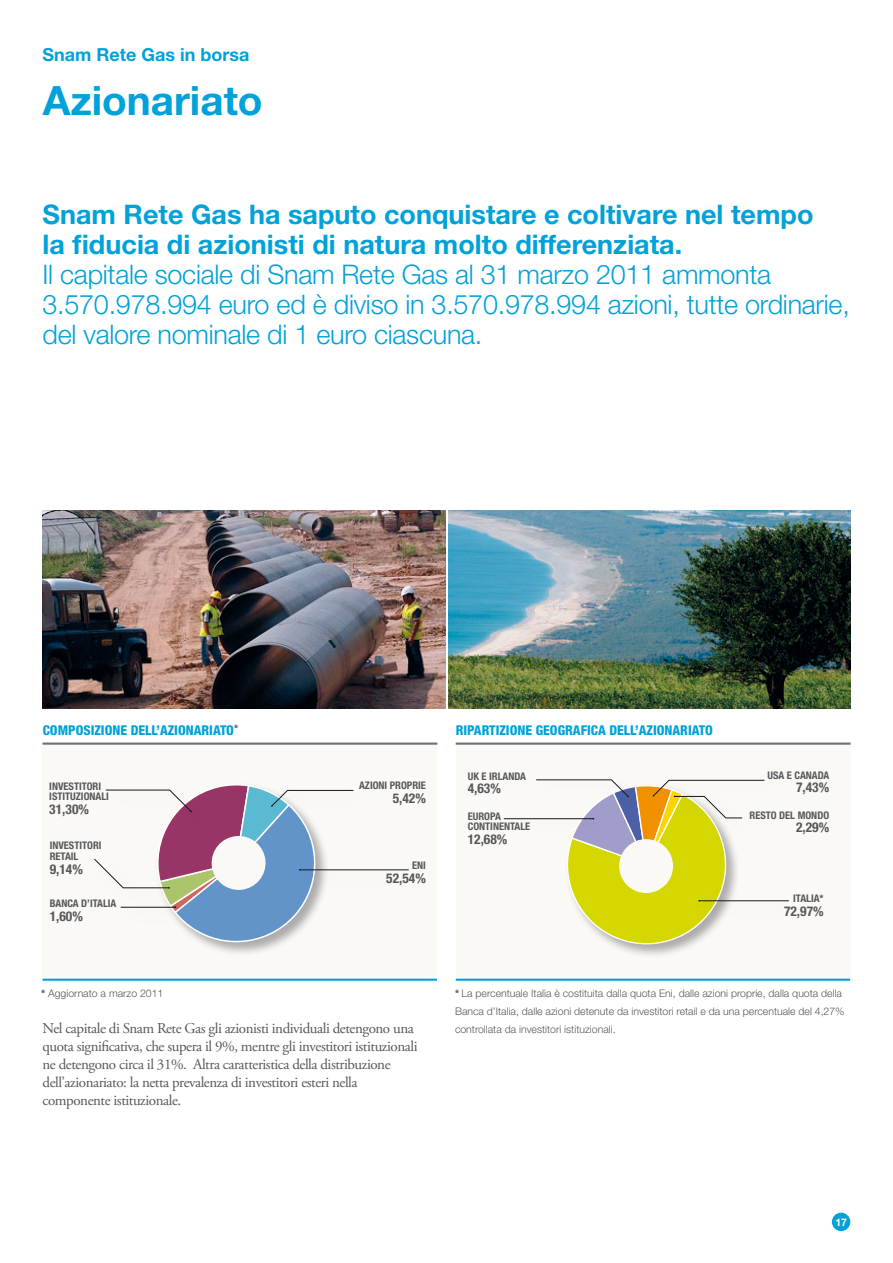
<style>
.page{position:relative;width:893px;height:1263px;background:#fff}
.page>*{position:absolute;margin:0;border:0;box-sizing:border-box;transform-origin:0 0}
.t1{font:700 40.5px "Helvetica Neue";color:#00a2d9}
.t2{font:300 27px/30px "Helvetica Neue";letter-spacing:-.01em;color:#00a2d9}
.t3{font:700 27px/30px "Helvetica Neue";color:#00a2d9}
.t4{font:700 18px "Helvetica Neue";color:#00a2d9}
.t5{font:15px/18px "Adobe Garamond Pro";letter-spacing:-.03em;color:#58585a}
.t6{font:800 condensed 13.5px "Helvetica Neue LT Std";color:#00a2d9}
.t7{font:700 condensed 13.5px "Helvetica Neue LT Std";color:#58585a}
.t8{font:300 10.5px/18px "Helvetica Neue";color:#58585a}
.t9{font:700 condensed 10.5px/10.5px "Helvetica Neue LT Std";color:#58585a}
.t10{font:700 10.5px "Helvetica Neue";color:#fff}
.s1{font-family:"Helvetica Neue LT Std";font-weight:700;font-stretch:condensed}
</style>
<div class="page">
<div style="left:832px;top:1213px;width:18px;height:18px;background:#00a2d9;border-radius:50%"></div>
<div style="left:43px;top:743px;width:394px;height:237px;background:#faf9f6"></div>
<div style="left:155px;top:782px;width:174px;height:174px;background:#1a171c;opacity:.35"></div>
<div style="left:456px;top:743px;width:395px;height:237px;background:#faf9f6"></div>
<hr style="left:456px;top:979px;width:394px;height:2px;background:#00a2d9">
<hr style="left:456px;top:742px;width:395px;height:3px;background:#707173">
<img style="left:43px;top:511px;width:403px;height:198px">
<img style="left:449px;top:511px;width:401px;height:198px">
<hr style="left:43px;top:979px;width:394px;height:2px;background:#00a2d9">
<hr style="left:43px;top:742px;width:394px;height:3px;background:#707173">
<div style="left:266px;top:782px;width:102px;height:42px;background:#faf9f6"></div>
<hr style="left:300px;top:869px;width:108px;height:1px;background:#1a171c">
<div style="left:103px;top:782px;width:106px;height:48px;background:#faf9f6"></div>
<svg style="left:94px;top:783px;width:259px;height:167px"></svg>
<hr style="left:504px;top:818px;width:89px;height:1px;background:#1a171c">
<hr style="left:699px;top:900px;width:89px;height:1px;background:#1a171c">
<svg style="left:536px;top:779px;width:228px;height:176px"></svg>
<p class="t4" style="left:43px;top:43px;width:208px">Snam Rete Gas in borsa</p>
<h1 class="t1" style="left:43px;top:75px;width:221px">Azionariato</h1>
<h2 class="t3" style="left:43px;top:199px;width:772px">Snam Rete Gas ha saputo conquistare e coltivare nel tempo la fiducia di azionisti di natura molto differenziata.</h2>
<h2 class="t2" style="left:43px;top:259px;width:809px">Il capitale sociale di Snam Rete Gas al 31 marzo 2011 ammonta<br>3.570.978.994 euro ed è diviso in 3.570.978.994 azioni, tutte ordinarie, del valore nominale di 1 euro ciascuna.</h2>
<p class="t6" style="left:43px;top:722px;width:197px">COMPOSIZIONE DELL’AZIONARIATO<sup>*</sup></p>
<p class="t6" style="left:456px;top:722px;width:58px">RIPARTIZIONE</p>
<p class="t6" style="left:536px;top:722px;width:9px">GEOGR</p>
<p class="t6" style="left:573px;top:722px;width:134px">AFICA DELL’AZIONARIATO</p>
<p class="t9" style="left:49px;top:781px;width:20px">INVESTITORI<br>ISTITUZIONALI</p>
<p class="t7" style="left:49px;top:801px;width:41px">31,30%</p>
<p class="t9" style="left:50px;top:840px;width:20px">INVESTITORI<br>RETAIL</p>
<p class="t7" style="left:50px;top:860px;width:35px">9,14%</p>
<p class="t9" style="left:50px;top:898px;width:13px">BANCA</p>
<p class="t9" style="left:81px;top:898px;width:18px">D’ITALIA</p>
<p class="t7" style="left:50px;top:908px;width:35px">1,60%</p>
<p class="t9" style="left:359px;top:780px;width:12px">AZIONI</p>
<p class="t9" style="left:390px;top:780px;width:7px">PROPRIE</p>
<p class="t7" style="left:393px;top:789px;width:35px">5,42%</p>
<p class="t9" style="left:412px;top:860px;width:10px">ENI</p>
<p class="t7" style="left:386px;top:870px;width:41px">52,54%</p>
<p class="t9" style="left:468px;top:771px;width:31px">UK E IRLANDA</p>
<p class="t7" style="left:468px;top:780px;width:35px">4,63%</p>
<p class="t9" style="left:468px;top:811px;width:7px">EUROPA<br>CONTINENTALE</p>
<p class="t7" style="left:468px;top:831px;width:41px">12,68%</p>
<p class="t9" style="left:767px;top:770px;width:7px">USA</p>
<p class="t9" style="left:787px;top:770px;width:15px">E CANADA</p>
<p class="t7" style="left:796px;top:779px;width:35px">7,43%</p>
<p class="t9" style="left:749px;top:810px;width:7px">RESTO</p>
<p class="t9" style="left:779px;top:810px;width:7px">DEL</p>
<p class="t9" style="left:798px;top:810px;width:8px">MONDO</p>
<p class="t7" style="left:796px;top:819px;width:35px">2,29%</p>
<p class="t9" style="left:793px;top:893px;width:32px">ITALIA*</p>
<p class="t7" style="left:784px;top:903px;width:41px">72,97%</p>
<p class="t8" style="left:41px;top:984px;width:124px"><span class="s1">*</span> Aggiornato a marzo 2011</p>
<p class="t5" style="left:43px;top:1019px;width:376px">Nel capitale di Snam Rete Gas gli azionisti individuali detengono una quota significativa, che supera il 9%, mentre gli investitori istituzionali ne detengono circa il 31%. Altra caratteristica della distribuzione dell’azionariato: la netta prevalenza di investitori esteri nella componente istituzionale.</p>
<p class="t8" style="left:455px;top:984px;width:391px"><span class="s1">*</span> La percentuale Italia è costituita dalla quota Eni, dalle azioni proprie, dalla quota della<br>Banca d’Italia, dalle azioni detenute da investitori retail e da una percentuale del 4,27% controllata da investitori istituzionali.</p>
<p class="t10" style="left:835px;top:1215px;width:13px">17</p>
</div>
